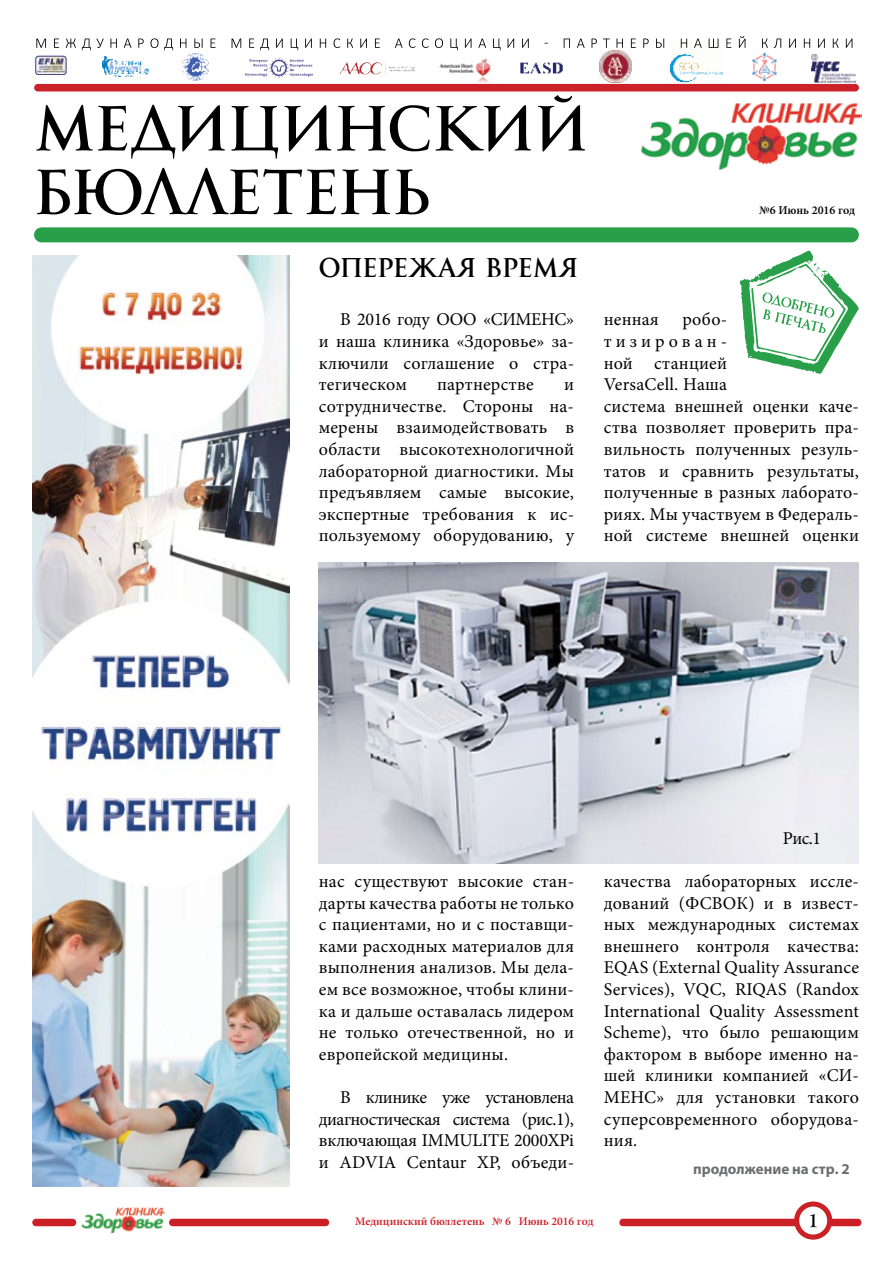
<style>
.page{position:relative;width:893px;height:1263px;background:#fff}
.page>*{position:absolute;margin:0;border:0;box-sizing:border-box;transform-origin:0 0}
.t1{font:700 63px/63.6px "Goudy Trajan";color:#000}
.t2{font:700 27px "Goudy Trajan";color:#000}
.t3{font:18px/21.6px "Minion Pro";letter-spacing:.01em;color:#000;text-align:justify}
.t4{font:700 18px "Goudy Trajan";color:#000}
.t5{font:700 15px "Myriad Pro";color:#6d6e71}
.t6{font:600 12px "Minion Pro";color:#000}
.t7{font:600 11.7px "Minion Pro";color:#cc2027}
</style>
<div class="page">
<div style="left:32px;top:1219px;width:44px;height:7px;background:#cc2027;border-radius:4px"></div>
<div style="left:169px;top:1219px;width:160px;height:7px;background:#cc2027;border-radius:4px"></div>
<div style="left:619px;top:1219px;width:242px;height:7px;background:#cc2027;border-radius:4px"></div>
<img style="left:82px;top:1208px;width:82px;height:25px">
<div style="left:794px;top:1201px;width:38px;height:38px;background:#cc2027;border-radius:50%"></div>
<div style="left:799px;top:1206px;width:28px;height:28px;background:#fff;border-radius:50%"></div>
<img style="left:246px;top:58px;width:66px;height:20px">
<img style="left:339px;top:62px;width:76px;height:13px">
<img style="left:599px;top:50px;width:32px;height:32px">
<img style="left:434px;top:45px;width:62px;height:39px">
<img style="left:182px;top:53px;width:27px;height:27px">
<img style="left:102px;top:56px;width:47px;height:21px">
<img style="left:811px;top:55px;width:45px;height:28px">
<img style="left:520px;top:62px;width:43px;height:12px">
<img style="left:34px;top:55px;width:33px;height:20px">
<img style="left:671px;top:42px;width:51px;height:50px">
<img style="left:752px;top:52px;width:25px;height:29px">
<svg style="left:36px;top:39px;width:10px;height:9px"></svg>
<svg style="left:54px;top:39px;width:5px;height:9px"></svg>
<svg style="left:66px;top:39px;width:10px;height:9px"></svg>
<svg style="left:82px;top:39px;width:22px;height:11px"></svg>
<svg style="left:110px;top:39px;width:7px;height:9px"></svg>
<svg style="left:124px;top:39px;width:7px;height:9px"></svg>
<svg style="left:138px;top:39px;width:6px;height:9px"></svg>
<svg style="left:150px;top:38px;width:23px;height:12px"></svg>
<svg style="left:180px;top:39px;width:6px;height:9px"></svg>
<svg style="left:194px;top:39px;width:9px;height:9px"></svg>
<svg style="left:211px;top:39px;width:5px;height:9px"></svg>
<svg style="left:232px;top:39px;width:9px;height:9px"></svg>
<svg style="left:249px;top:39px;width:5px;height:9px"></svg>
<svg style="left:260px;top:39px;width:9px;height:11px"></svg>
<svg style="left:276px;top:39px;width:7px;height:9px"></svg>
<svg style="left:291px;top:39px;width:7px;height:11px"></svg>
<svg style="left:305px;top:39px;width:7px;height:9px"></svg>
<svg style="left:320px;top:39px;width:6px;height:9px"></svg>
<svg style="left:334px;top:38px;width:6px;height:10px"></svg>
<svg style="left:347px;top:39px;width:6px;height:9px"></svg>
<svg style="left:360px;top:39px;width:7px;height:9px"></svg>
<svg style="left:375px;top:39px;width:5px;height:9px"></svg>
<svg style="left:395px;top:39px;width:8px;height:9px"></svg>
<svg style="left:409px;top:38px;width:6px;height:10px"></svg>
<svg style="left:422px;top:38px;width:7px;height:10px"></svg>
<svg style="left:435px;top:38px;width:8px;height:10px"></svg>
<svg style="left:450px;top:39px;width:8px;height:11px"></svg>
<svg style="left:465px;top:39px;width:6px;height:9px"></svg>
<svg style="left:478px;top:39px;width:8px;height:9px"></svg>
<svg style="left:493px;top:39px;width:8px;height:11px"></svg>
<svg style="left:508px;top:39px;width:6px;height:9px"></svg>
<svg style="left:522px;top:39px;width:7px;height:9px"></svg>
<svg style="left:564px;top:39px;width:6px;height:9px"></svg>
<svg style="left:577px;top:39px;width:8px;height:9px"></svg>
<svg style="left:591px;top:39px;width:6px;height:9px"></svg>
<svg style="left:603px;top:39px;width:7px;height:9px"></svg>
<svg style="left:616px;top:39px;width:7px;height:9px"></svg>
<svg style="left:631px;top:39px;width:5px;height:9px"></svg>
<svg style="left:643px;top:39px;width:6px;height:9px"></svg>
<svg style="left:656px;top:39px;width:8px;height:9px"></svg>
<svg style="left:681px;top:39px;width:6px;height:9px"></svg>
<svg style="left:694px;top:39px;width:8px;height:9px"></svg>
<svg style="left:709px;top:39px;width:9px;height:9px"></svg>
<svg style="left:726px;top:39px;width:5px;height:9px"></svg>
<svg style="left:739px;top:36px;width:6px;height:12px"></svg>
<svg style="left:762px;top:39px;width:6px;height:9px"></svg>
<svg style="left:774px;top:39px;width:7px;height:9px"></svg>
<svg style="left:789px;top:39px;width:7px;height:9px"></svg>
<svg style="left:804px;top:39px;width:6px;height:9px"></svg>
<svg style="left:818px;top:39px;width:7px;height:9px"></svg>
<svg style="left:833px;top:39px;width:5px;height:9px"></svg>
<svg style="left:846px;top:39px;width:6px;height:9px"></svg>
<div style="left:34px;top:84px;width:825px;height:7px;background:#cb2128;border-radius:4px"></div>
<div style="left:42px;top:227px;width:809px;height:15px;background:#299f49"></div>
<img style="left:641px;top:103px;width:220px;height:67px">
<svg style="left:740px;top:251px;width:119px;height:123px"></svg>
<img style="left:32px;top:255px;width:257px;height:931px">
<img style="left:319px;top:563px;width:540px;height:300px">
<h1 class="t1" style="left:34px;top:97px;width:556px">Медицинский бюллетень</h1>
<h2 class="t2" style="left:319px;top:251px;width:261px">Опережая время</h2>
<p class="t3" style="left:319px;top:309px;width:257px;text-indent:21px">В 2016 году ООО «СИМЕНС» и наша клиника «Здоровье» за&shy;ключили соглашение о стра&shy;тегическом</p>
<p class="t3" style="left:437px;top:374px;width:98px">партнерстве</p>
<p class="t3" style="left:319px;top:374px;width:257px;text-indent:245px">и сотрудничестве. Стороны на&shy;мерены взаимодействовать в области высокотехнологичной лабораторной диагностики. Мы предъявляем самые высокие, экспертные требования к ис&shy;пользуемому оборудованию, у</p>
<p class="t6" style="left:759px;top:202px;width:98px">№6 Июнь 2016 год</p>
<p class="t3" style="left:604px;top:309px;width:257px;text-align:left;text-indent:79px">робо-<br>тизирован-<br>ной станцией<br>VersaCell. Наша<br>система внешней оценки каче&shy;ства позволяет проверить пра&shy;вильность полученных резуль&shy;татов и сравнить результаты, полученные в разных лаборато&shy;риях. Мы участвуем в Федераль&shy;ной системе внешней оценки</p>
<p class="t3" style="left:604px;top:309px;width:57px">ненная</p>
<p class="t3" style="left:319px;top:870px;width:257px">нас существуют высокие стан&shy;дарты качества работы не только с пациентами, но и с поставщи&shy;ками расходных материалов для выполнения анализов. Мы дела&shy;ем все возможное, чтобы клини&shy;ка и дальше оставалась лидером не только отечественной, но и европейской медицины.</p>
<p class="t3" style="left:319px;top:1086px;width:257px;text-indent:21px">В клинике уже установлена диагностическая система (рис.1), включающая IMMULITE 2000XPi и ADVIA Centaur XP, объеди-</p>
<p class="t3" style="left:783px;top:828px;width:40px">Рис.1</p>
<p class="t3" style="left:604px;top:870px;width:257px">качества лабораторных иссле&shy;дований (ФСВОК) и в извест&shy;ных международных системах внешнего контроля качества:<br>EQAS (External Quality Assurance Services), VQC, RIQAS (Randox International Quality Assessment Scheme), что было решающим фактором в выборе именно на&shy;шей клиники компанией «СИ-МЕНС» для установки такого суперсовременного оборудова&shy;ния.</p>
<p class="t5" style="left:693px;top:1159px;width:158px">продолжение на стр. 2</p>
<p class="t7" style="left:355px;top:1213px;width:240px">Медицинский бюллетень № 6 Июнь 2016 год</p>
<p class="t4" style="left:809px;top:1210px;width:10px">1</p>
</div>
